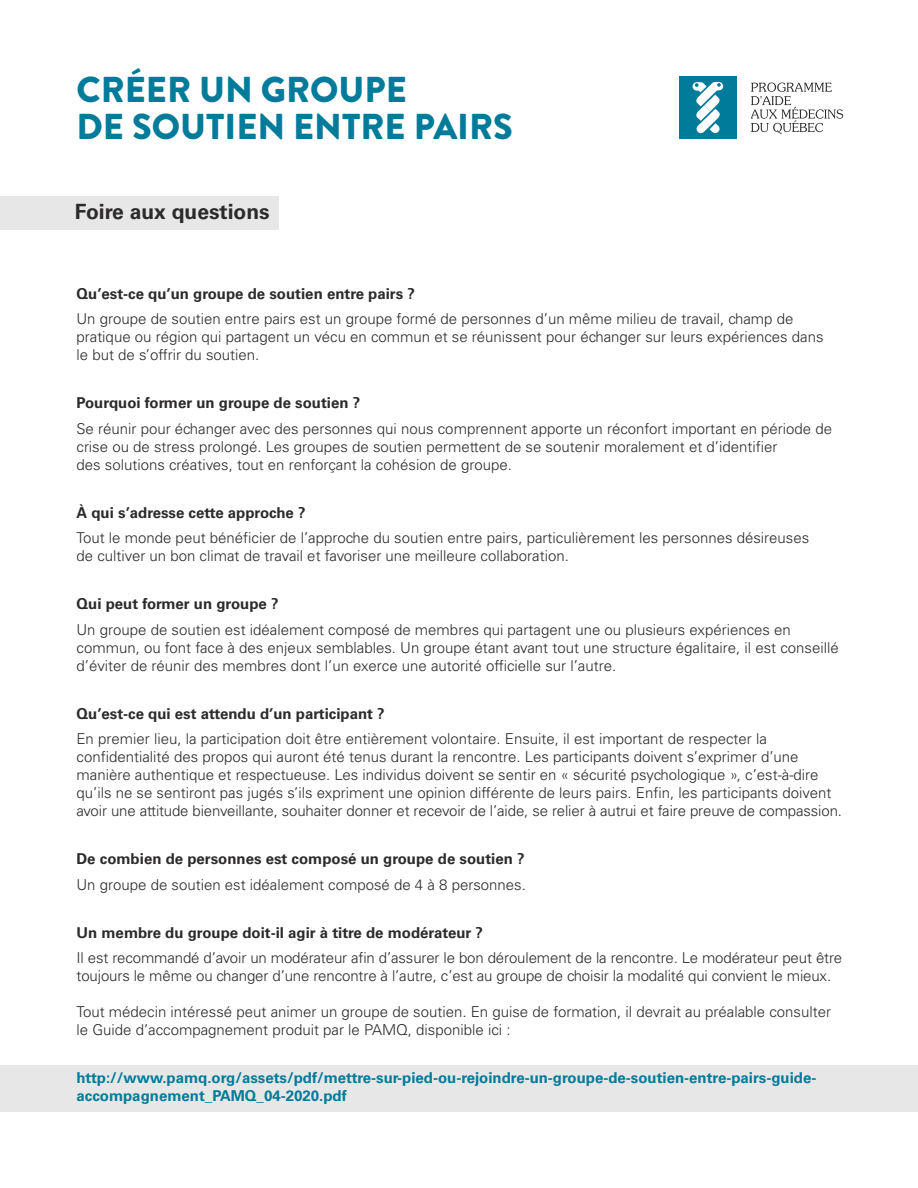
<style>
.page{position:relative;width:918px;height:1188px;background:#fff}
.page>*{position:absolute;margin:0;border:0;box-sizing:border-box;transform-origin:0 0}
.t1{font:900 36px/37.5px "Brandon Grotesque";color:#007b9a}
.t2{font:700 21px "Univers";color:#2c2a2a}
.t3{font:300 15px/18px "Univers";color:#2c2a2a}
.t4{font:700 15px "Univers";color:#2c2a2a}
.t5{font:700 15px/18px "Univers";color:#007b9a}
</style>
<div class="page">
<div style="left:0;top:197px;width:279px;height:33px;background:#e7e7e7"></div>
<div style="left:0;top:1065px;width:918px;height:47px;background:#e7e7e7"></div>
<div style="left:679px;top:76px;width:58px;height:63px;background:#007b9a"></div>
<svg style="left:693px;top:82px;width:30px;height:51px"></svg>
<svg style="left:751px;top:82px;width:92px;height:52px"></svg>
<h1 class="t1" style="left:76px;top:71px;width:438px">CRÉER UN GROUPE<br>DE SOUTIEN ENTRE PAIRS</h1>
<h2 class="t2" style="left:75px;top:199px;width:197px">Foire aux questions</h2>
<p class="t4" style="left:76px;top:285px;width:340px">Qu’est-ce qu’un groupe de soutien entre pairs ?</p>
<p class="t3" style="left:76px;top:310px;width:749px">Un groupe de soutien entre pairs est un groupe formé de personnes d’un même milieu de travail, champ de pratique ou région qui partagent un vécu en commun et se réunissent pour échanger sur leurs expériences dans le but de s’offrir du soutien.</p>
<p class="t4" style="left:76px;top:394px;width:285px">Pourquoi former un groupe de soutien ?</p>
<p class="t3" style="left:76px;top:420px;width:757px">Se réunir pour échanger avec des personnes qui nous comprennent apporte un réconfort important en période de crise ou de stress prolongé. Les groupes de soutien permettent de se soutenir moralement et d’identifier<br>des solutions créatives, tout en renforçant la cohésion de groupe.</p>
<p class="t4" style="left:76px;top:504px;width:231px">À qui s’adresse cette approche ?</p>
<p class="t3" style="left:76px;top:529px;width:734px">Tout le monde peut bénéficier de l’approche du soutien entre pairs, particulièrement les personnes désireuses de cultiver un bon climat de travail et favoriser une meilleure collaboration.</p>
<p class="t4" style="left:76px;top:595px;width:204px">Qui peut former un groupe ?</p>
<p class="t3" style="left:76px;top:621px;width:764px">Un groupe de soutien est idéalement composé de membres qui partagent une ou plusieurs expériences en commun, ou font face à des enjeux semblables. Un groupe étant avant tout une structure égalitaire, il est conseillé d’éviter de réunir des membres dont l’un exerce une autorité officielle sur l’autre.</p>
<p class="t4" style="left:76px;top:705px;width:310px">Qu’est-ce qui est attendu d’un participant ?</p>
<p class="t3" style="left:76px;top:730px;width:767px">En premier lieu, la participation doit être entièrement volontaire. Ensuite, il est important de respecter la confidentialité des propos qui auront été tenus durant la rencontre. Les participants doivent s’exprimer d’une manière authentique et respectueuse. Les individus doivent se sentir en « sécurité psychologique », c’est-à-dire qu’ils ne se sentiront pas jugés s’ils expriment une opinion différente de leurs pairs. Enfin, les participants doivent avoir une attitude bienveillante, souhaiter donner et recevoir de l’aide, se relier à autrui et faire preuve de compassion.</p>
<p class="t4" style="left:76px;top:850px;width:450px">De combien de personnes est composé un groupe de soutien ?</p>
<p class="t3" style="left:76px;top:876px;width:451px">Un groupe de soutien est idéalement composé de 4 à 8 personnes.</p>
<p class="t4" style="left:76px;top:924px;width:408px">Un membre du groupe doit-il agir à titre de modérateur ?</p>
<p class="t3" style="left:76px;top:949px;width:767px">Il est recommandé d’avoir un modérateur afin d’assurer le bon déroulement de la rencontre. Le modérateur peut être toujours le même ou changer d’une rencontre à l’autre, c’est au groupe de choisir la modalité qui convient le mieux.</p>
<p class="t3" style="left:76px;top:1003px;width:756px">Tout médecin intéressé peut animer un groupe de soutien. En guise de formation, il devrait au préalable consulter le Guide d’accompagnement produit par le PAMQ, disponible ici :</p>
<p class="t5" style="left:76px;top:1069px;width:741px">http://www.pamq.org/assets/pdf/mettre-sur-pied-ou-rejoindre-un-groupe-de-soutien-entre-pairs-guide&shy;accompagnement_PAMQ_04-2020.pdf</p>
</div>
